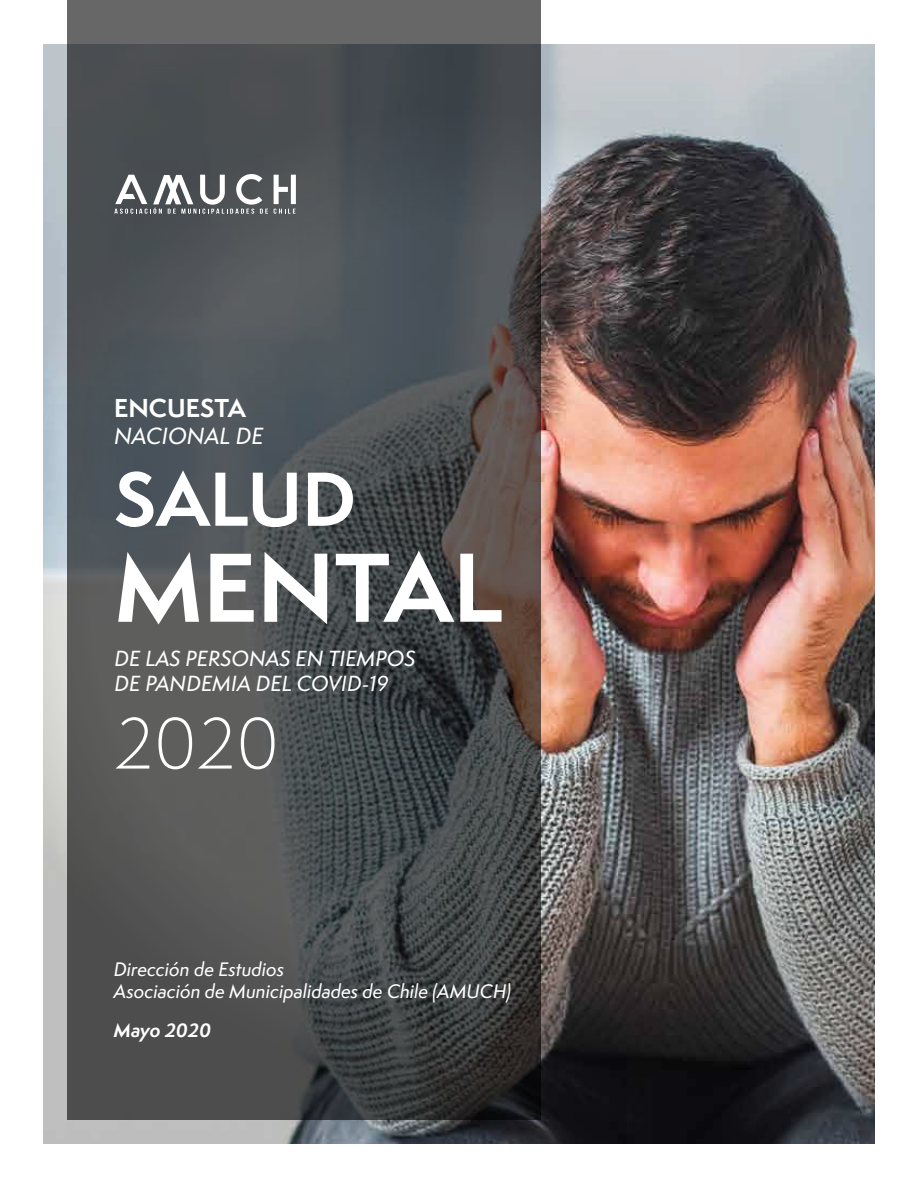
<style>
.page{position:relative;width:918px;height:1188px;background:#fff}
.page>*{position:absolute;margin:0;border:0;box-sizing:border-box;transform-origin:0 0}
.t1{font:700 90px "Semplicita Pro";color:#fff}
.t2{font:700 70.2px "Semplicita Pro";color:#fff}
.t3{font:300 67.5px "Semplicita Pro";color:#fff}
.t4{font:700 23.85px "Semplicita Pro";color:#fff}
.t5{font:21.45px "Semplicita Pro Med It";color:#fff}
.t6{font:20.1px/24.2px "Semplicita Pro Med It";color:#fff}
.t7{font:18px/22.5px "Semplicita Pro Med It";color:#fff}
.t8{font:italic 700 18px "Semplicita Pro";letter-spacing:-.005em;color:#fff}
</style>
<div class="page">
<img style="left:43px;top:44px;width:832px;height:1100px">
<svg style="left:67px;top:0;width:473px;height:1120px;fill:#4d5154"></svg>
<svg style="left:114px;top:174px;width:154px;height:40px"></svg>
<svg style="left:274px;top:175px;width:22px;height:39px"></svg>
<h3 class="t4" style="left:114px;top:390px;width:133px">ENCUESTA</h3>
<p class="t5" style="left:114px;top:421px;width:151px">NACIONAL DE</p>
<h2 class="t2" style="left:114px;top:447px;width:243px">SALUD</h2>
<h1 class="t1" style="left:114px;top:521px;width:390px">MENTAL</h1>
<p class="t6" style="left:115px;top:647px;width:303px">DE LAS PERSONAS EN TIEMPOS<br>DE PANDEMIA DEL COVID-19</p>
<h3 class="t3" style="left:114px;top:698px;width:167px">2020</h3>
<p class="t7" style="left:114px;top:958px;width:399px">Dirección de Estudios<br>Asociación de Municipalidades de Chile (AMUCH)</p>
<p class="t8" style="left:114px;top:1017px;width:99px">Mayo 2020</p>
</div>
